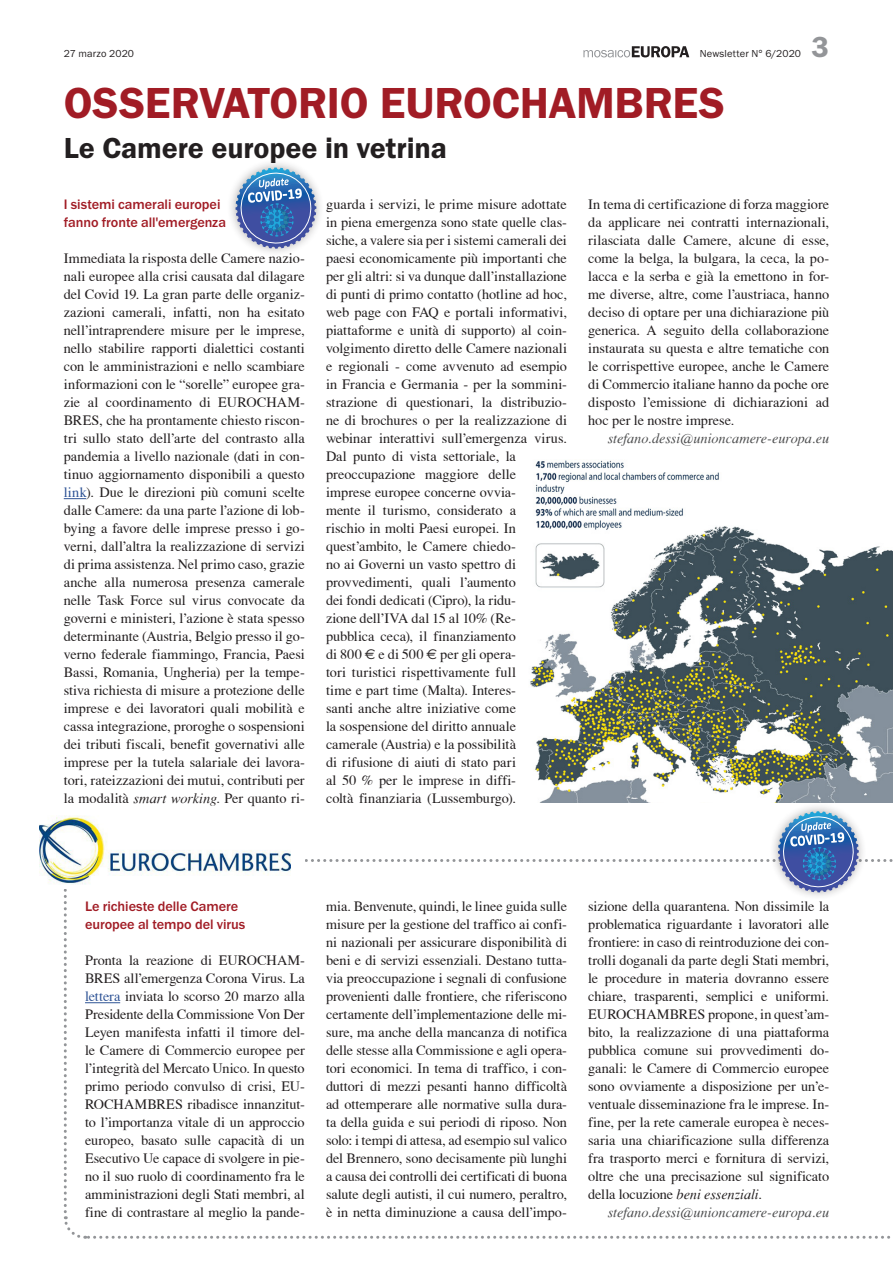
<style>
.page{position:relative;width:893px;height:1263px;background:#fff}
.page>*{position:absolute;margin:0;border:0;box-sizing:border-box;transform-origin:0 0}
.Titel_30{font:600 45px "Franklin Gothic Itc T";letter-spacing:-.005em;color:#a11c25}
.Untertitel_20{font:600 30px "Franklin Gothic Itc T";letter-spacing:-.005em;color:#231f20}
.t1{font:600 30px "Franklin Gothic Itc T";color:#939598}
.Grundschrift{font:14.25px/18px "T Acc LAD";color:#231f20;text-align:justify}
.Zwischentitel{font:500 14.25px/18px "Franklin Gothic Itc T";letter-spacing:-.005em;color:#a11c25}
.Autor{font:14.25px "T Acc LAD Italic";color:#4b4c4d}
.t2{font:10.5px "Franklin Gothic Itc T";letter-spacing:.01em;color:#231f20}
.s1{font-family:"Euro Sans"}
.s2{color:#2f5496}
.s3{font-family:"T Acc LAD Italic"}
</style>
<div class="page">
<svg style="left:583px;top:46px;width:106px;height:11px"></svg>
<svg style="left:64px;top:498px;width:22px;height:1px"></svg>
<img style="left:530px;top:460px;width:363px;height:338px">
<img style="left:40px;top:817px;width:22px;height:66px">
<svg style="left:231px;top:163px;width:89px;height:90px"></svg>
<svg style="left:62px;top:798px;width:831px;height:441px"></svg>
<p class="t2" style="left:64px;top:48px;width:72px">27 marzo 2020</p>
<p class="t2" style="left:700px;top:48px;width:103px">Newsletter N° 6/2020</p>
<h2 class="t1" style="left:812px;top:30px;width:19px">3</h2>
<p class="Titel_30" style="left:64px;top:77px;width:663px">OSSERVATORIO EUROCHAMBRES</p>
<p class="Untertitel_20" style="left:64px;top:131px;width:385px">Le Camere europee in vetrina</p>
<p class="Grundschrift" style="left:326px;top:195px;width:242px;text-align:left">guarda i servizi, le prime misure adottate in piena emergenza sono state quelle clas&shy;siche, a valere sia per i sistemi camerali dei paesi economicamente più importanti che per gli altri: si va dunque dall’installazione di punti di primo contatto (hotline ad hoc, web page con FAQ e portali informativi, piattaforme e unità di supporto) al coin&shy;volgimento diretto delle Camere nazionali e regionali - come avvenuto ad esempio in Francia e Germania - per la sommini&shy;strazione di questionari, la distribuzio&shy;ne di brochures o per la realizzazione di webinar interattivi sull’emergenza virus.<br>Dal punto di vista settoriale, la preoccupazione maggiore delle<br>imprese europee concerne ovvia-<br>mente il turismo, considerato a<br>rischio in molti Paesi europei. In quest’ambito, le Camere chiedo-<br>no ai Governi un vasto spettro di provvedimenti, quali l’aumento<br>dei fondi dedicati (Cipro), la ridu-<br>zione dell’IVA dal 15 al 10% (Re&shy;pubblica ceca), il finanziamento<br>di 800 <span class="s1">€</span> e di 500 <span class="s1">€</span> per gli opera-<br>tori turistici rispettivamente full<br>time e part time (Malta). Interes-<br>santi anche altre iniziative come<br>la sospensione del diritto annuale camerale (Austria) e la possibilità<br>di rifusione di aiuti di stato pari<br>al 50 % per le imprese in diffi-<br>coltà finanziaria (Lussemburgo).</p>
<p class="Grundschrift" style="left:588px;top:195px;width:242px">In tema di certificazione di forza maggiore da applicare nei contratti internazionali, rilasciata dalle Camere, alcune di esse, come la belga, la bulgara, la ceca, la po&shy;lacca e la serba e già la emettono in for&shy;me diverse, altre, come l’austriaca, hanno deciso di optare per una dichiarazione più generica. A seguito della collaborazione instaurata su questa e altre tematiche con le corrispettive europee, anche le Camere di Commercio italiane hanno da poche ore disposto l’emissione di dichiarazioni ad hoc per le nostre imprese.</p>
<p class="Autor" style="left:608px;top:430px;width:223px">stefano.dessi@unioncamere-europa.eu</p>
<p class="Zwischentitel" style="left:64px;top:195px;width:164px">I sistemi camerali europei fanno fronte all'emergenza</p>
<p class="Grundschrift" style="left:64px;top:249px;width:242px">Immediata la risposta delle Camere nazio&shy;nali europee alla crisi causata dal dilagare del Covid 19. La gran parte delle organiz&shy;zazioni camerali, infatti, non ha esitato nell’intraprendere misure per le imprese, nello stabilire rapporti dialettici costanti con le amministrazioni e nello scambiare informazioni con le “sorelle” europee gra&shy;zie al coordinamento di EUROCHAM-BRES, che ha prontamente chiesto riscon&shy;tri sullo stato dell’arte del contrasto alla pandemia a livello nazionale (dati in con&shy;tinuo aggiornamento disponibili a questo <span class="s2">link</span>). Due le direzioni più comuni scelte dalle Camere: da una parte l’azione di lob&shy;bying a favore delle imprese presso i go&shy;verni, dall’altra la realizzazione di servizi di prima assistenza. Nel primo caso, grazie anche alla numerosa presenza camerale nelle Task Force sul virus convocate da governi e ministeri, l’azione è stata spesso determinante (Austria, Belgio presso il go&shy;verno federale fiammingo, Francia, Paesi Bassi, Romania, Ungheria) per la tempe&shy;stiva richiesta di misure a protezione delle imprese e dei lavoratori quali mobilità e cassa integrazione, proroghe o sospensioni dei tributi fiscali, benefit governativi alle imprese per la tutela salariale dei lavora&shy;tori, rateizzazioni dei mutui, contributi per la modalità <span class="s3">smart working</span>. Per quanto ri-</p>
<p class="Zwischentitel" style="left:85px;top:897px;width:162px">Le richieste delle Camere europee al tempo del virus</p>
<p class="Grundschrift" style="left:85px;top:951px;width:221px">Pronta la reazione di EUROCHAM-BRES all’emergenza Corona Virus. La <span class="s2">lettera</span> inviata lo scorso 20 marzo alla Presidente della Commissione Von Der Leyen manifesta infatti il timore del&shy;le Camere di Commercio europee per l’integrità del Mercato Unico. In questo primo periodo convulso di crisi, EU-ROCHAMBRES ribadisce innanzitut&shy;to l’importanza vitale di un approccio europeo, basato sulle capacità di un Esecutivo Ue capace di svolgere in pie&shy;no il suo ruolo di coordinamento fra le amministrazioni degli Stati membri, al fine di contrastare al meglio la pande-</p>
<p class="Grundschrift" style="left:326px;top:897px;width:242px">mia. Benvenute, quindi, le linee guida sulle misure per la gestione del traffico ai confi&shy;ni nazionali per assicurare disponibilità di beni e di servizi essenziali. Destano tutta&shy;via preoccupazione i segnali di confusione provenienti dalle frontiere, che riferiscono certamente dell’implementazione delle mi&shy;sure, ma anche della mancanza di notifica delle stesse alla Commissione e agli opera&shy;tori economici. In tema di traffico, i con&shy;duttori di mezzi pesanti hanno difficoltà ad ottemperare alle normative sulla dura&shy;ta della guida e sui periodi di riposo. Non solo: i tempi di attesa, ad esempio sul valico del Brennero, sono decisamente più lunghi a causa dei controlli dei certificati di buona salute degli autisti, il cui numero, peraltro, è in netta diminuzione a causa dell’impo-</p>
<p class="Grundschrift" style="left:588px;top:897px;width:242px">sizione della quarantena. Non dissimile la problematica riguardante i lavoratori alle frontiere: in caso di reintroduzione dei con&shy;trolli doganali da parte degli Stati membri, le procedure in materia dovranno essere chiare, trasparenti, semplici e uniformi.<br>EUROCHAMBRES propone, in quest’am&shy;bito, la realizzazione di una piattaforma pubblica comune sui provvedimenti do&shy;ganali: le Camere di Commercio europee sono ovviamente a disposizione per un’e&shy;ventuale disseminazione fra le imprese. In&shy;fine, per la rete camerale europea è neces&shy;saria una chiarificazione sulla differenza fra trasporto merci e fornitura di servizi, oltre che una precisazione sul significato della locuzione <span class="s3">beni essenziali</span>.</p>
<p class="Autor" style="left:608px;top:1204px;width:223px">stefano.dessi@unioncamere-europa.eu</p>
</div>
